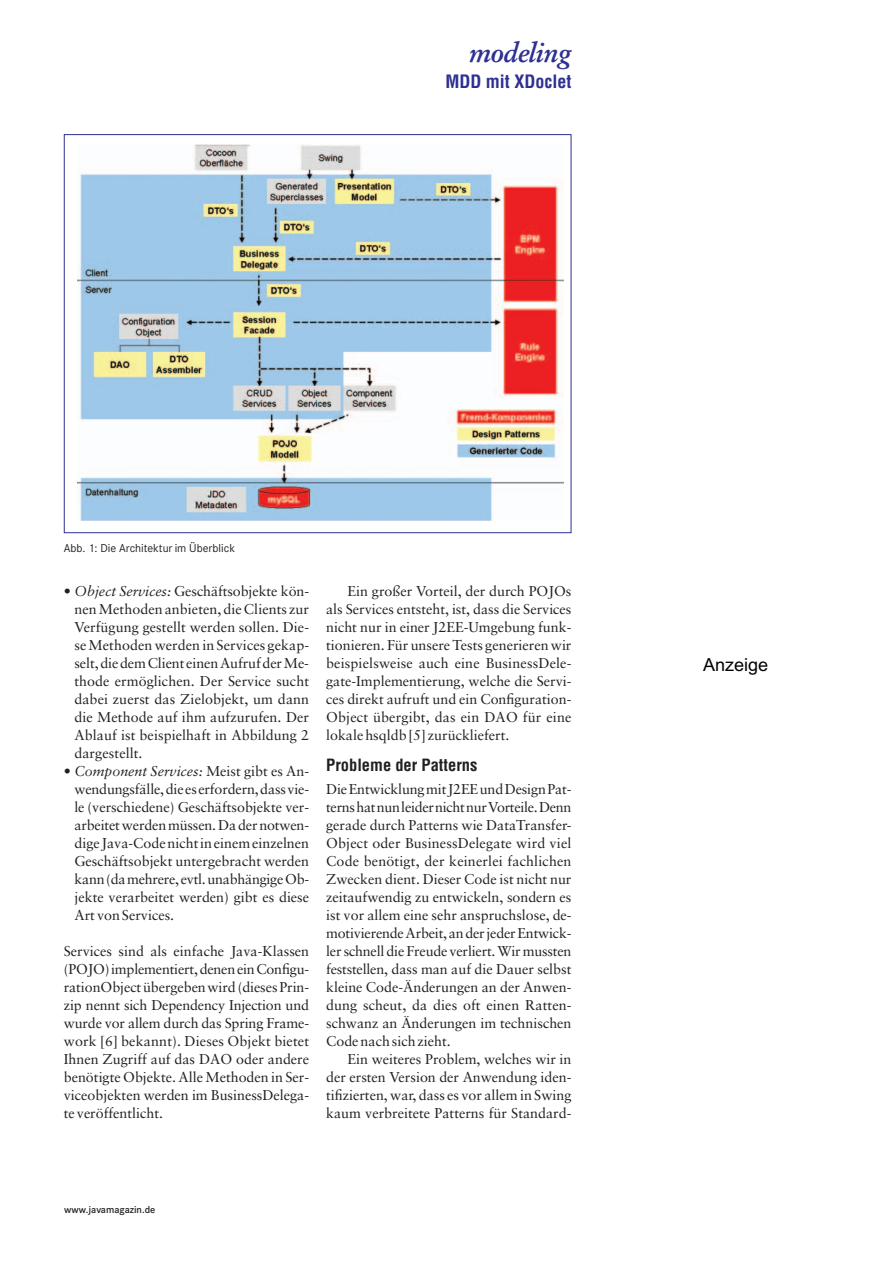
<style>
.page{position:relative;width:893px;height:1263px;background:#fff}
.page>*{position:absolute;margin:0;border:0;box-sizing:border-box;transform-origin:0 0}
.t1{font:italic 700 27px "Stempel Garamond";letter-spacing:-.03em;color:#2e3092}
.t2{font:700 condensed 18px "Helvetica";color:#2e3092}
.t3{font:18px "Arial";color:#000}
.t4{font:700 condensed 16.5px "Helvetica";color:#231f20}
.t5{font:14.25px/18px "Sabon";color:#231f20;text-align:justify}
.t6{font:14.25px "Sabon";letter-spacing:-.02em;color:#231f20}
.t7{font:11.25px "Corporate SBQ";color:#231f20}
.t8{font:500 9.75px "Corporate SBQ";color:#231f20}
.s1{font-style:italic}
</style>
<div class="page">
<img style="left:78px;top:145px;width:485px;height:376px">
<p class="t1" style="left:469px;top:41px;width:104px">modeling</p>
<p class="t2" style="left:445px;top:74px;width:127px">MDD mit XDoclet</p>
<p class="t7" style="left:64px;top:544px;width:173px">Abb. 1: Die Architektur im Überblick</p>
<p class="t5" style="left:74px;top:583px;width:236px;text-indent:-11px">• <span class="s1">Object Services:</span> Geschäftsobjekte kön&shy;nen Methoden anbieten, die Clients zur Verfügung gestellt werden sollen. Die&shy;se Methoden werden in Services gekap&shy;selt, die dem Client einen Aufruf der Me&shy;thode ermöglichen. Der Service sucht dabei zuerst das Zielobjekt, um dann die Methode auf ihm aufzurufen. Der Ablauf ist beispielhaft in Abbildung 2 dargestellt.</p>
<p class="t5" style="left:74px;top:763px;width:236px;text-indent:-11px">• <span class="s1">Component Services:</span> Meist gibt es An&shy;wendungsfälle, die es erfordern, dass vie&shy;le (verschiedene) Geschäftsobjekte ver&shy;arbeitet werden müssen. Da der notwen&shy;dige Java-Code nicht in einem einzelnen Geschäftsobjekt untergebracht werden kann (da mehrere, evtl. unabhängige Ob&shy;jekte verarbeitet werden) gibt es diese Art von Services.</p>
<p class="t5" style="left:64px;top:943px;width:247px">Services sind als einfache Java-Klassen (POJO) implementiert, denen ein Configu&shy;rationObject übergeben wird (dieses Prin&shy;zip nennt sich Dependency Injection und wurde vor allem durch das Spring Frame&shy;work [6] bekannt). Dieses Objekt bietet Ihnen Zugriff auf das DAO oder andere benötigte Objekte. Alle Methoden in Ser&shy;viceobjekten werden im BusinessDelega&shy;te veröffentlicht.</p>
<p class="t5" style="left:326px;top:583px;width:247px;text-indent:21px">Ein großer Vorteil, der durch POJOs als Services entsteht, ist, dass die Services nicht nur in einer J2EE-Umgebung funk&shy;tionieren. Für unsere Tests generieren wir beispielsweise auch eine BusinessDele&shy;gate-Implementierung, welche die Servi&shy;ces direkt aufruft und ein Configuration-Object übergibt, das ein DAO für eine lokale hsqldb [5] zurückliefert.</p>
<p class="t4" style="left:326px;top:759px;width:153px">Probleme der Patterns</p>
<p class="t5" style="left:326px;top:781px;width:247px">Die Entwicklung mit J2EE und Design Pat-</p>
<p class="t6" style="left:326px;top:801px;width:247px">terns hat nun leider nicht nur Vorteile. Denn</p>
<p class="t5" style="left:326px;top:817px;width:247px">gerade durch Patterns wie DataTransfer-</p>
<p class="t5" style="left:326px;top:835px;width:247px">Object oder BusinessDelegate wird viel</p>
<p class="t5" style="left:326px;top:853px;width:247px">Code benötigt, der keinerlei fachlichen</p>
<p class="t5" style="left:326px;top:871px;width:247px">Zwecken dient. Dieser Code ist nicht nur</p>
<p class="t5" style="left:326px;top:889px;width:247px">zeitaufwendig zu entwickeln, sondern es</p>
<p class="t5" style="left:326px;top:907px;width:247px">ist vor allem eine sehr anspruchslose, de-</p>
<p class="t5" style="left:326px;top:925px;width:247px">motivierende Arbeit, an der jeder Entwick-</p>
<p class="t5" style="left:326px;top:943px;width:247px">ler schnell die Freude verliert. Wir mussten</p>
<p class="t5" style="left:326px;top:961px;width:247px">feststellen, dass man auf die Dauer selbst</p>
<p class="t5" style="left:326px;top:979px;width:247px">kleine Code-Änderungen an der Anwen-</p>
<p class="t5" style="left:326px;top:997px;width:247px">dung scheut, da dies oft einen Ratten-</p>
<p class="t5" style="left:326px;top:1015px;width:247px">schwanz an Änderungen im technischen</p>
<p class="t5" style="left:326px;top:1033px;width:126px">Code nach sich zieht.</p>
<p class="t5" style="left:347px;top:1051px;width:225px">Ein weiteres Problem, welches wir in</p>
<p class="t5" style="left:326px;top:1069px;width:247px">der ersten Version der Anwendung iden-</p>
<p class="t5" style="left:326px;top:1087px;width:247px">tifizierten, war, dass es vor allem in Swing</p>
<p class="t5" style="left:326px;top:1105px;width:247px">kaum verbreitete Patterns für Standard-</p>
<p class="t8" style="left:64px;top:1206px;width:93px">www.javamagazin.de</p>
<p class="t3" style="left:703px;top:655px;width:67px">Anzeige</p>
</div>
